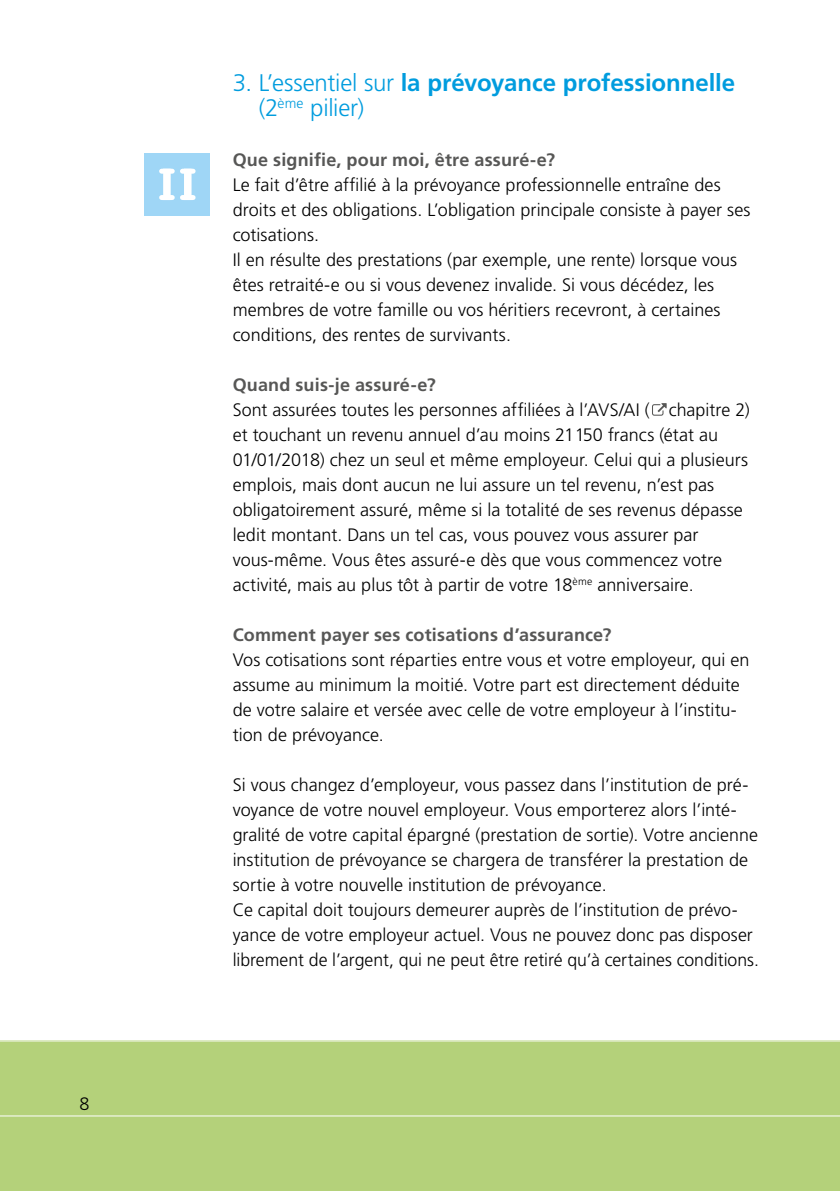
<style>
.page{position:relative;width:840px;height:1191px;background:#fff}
.page>*{position:absolute;margin:0;border:0;box-sizing:border-box;transform-origin:0 0}
.SEM_02_-_Titel{font:700 24px/25px "Frutiger LT Std";letter-spacing:-.005em;color:#009cde}
.SEM_04_-_Fliesstext{font:300 18px/25px "Frutiger LT Std";color:#000}
.SEM_03_-_Untertitel{font:700 18px "Frutiger LT Std";letter-spacing:.01em;color:#575756}
.s1{font-weight:300}
</style>
<div class="page">
<div style="left:0;top:1041px;width:839px;height:150px;background:#b4d17a"></div>
<hr style="left:839px;top:1041px;width:1px;height:150px;background:#b4d17a">
<hr style="left:0;top:1115px;width:839px;height:1px;background:#fff">
<div style="left:145px;top:153px;width:65px;height:63px;background:#9fd6f6"></div>
<div style="left:184px;top:169px;width:7px;height:31px;background:#fff"></div>
<div style="left:182px;top:169px;width:11px;height:5px;background:#fff"></div>
<div style="left:182px;top:195px;width:11px;height:5px;background:#fff"></div>
<div style="left:163px;top:169px;width:8px;height:31px;background:#fff"></div>
<div style="left:161px;top:169px;width:11px;height:5px;background:#fff"></div>
<div style="left:161px;top:195px;width:11px;height:5px;background:#fff"></div>
<svg style="left:652px;top:403px;width:14px;height:13px"></svg>
<p class="SEM_04_-_Fliesstext" style="left:79px;top:1091px;width:12px">8</p>
<p class="SEM_02_-_Titel" style="left:259px;top:70px;width:477px;text-indent:-26px"><span class="s1">3. L’essentiel sur</span> la prévoyance professionnelle <span class="s1">(2</span><sup>ème</sup> <span class="s1">pilier)</span></p>
<p class="SEM_03_-_Untertitel" style="left:232px;top:149px;width:324px">Que signifie, pour moi, être assuré-e?</p>
<p class="SEM_04_-_Fliesstext" style="left:232px;top:172px;width:519px">Le fait d’être affilié à la prévoyance professionnelle entraîne des droits et des obligations. L’obligation principale consiste à payer ses cotisations.</p>
<p class="SEM_04_-_Fliesstext" style="left:232px;top:247px;width:505px">Il en résulte des prestations (par exemple, une rente) lorsque vous êtes retraité-e ou si vous devenez invalide. Si vous décédez, les membres de votre famille ou vos héritiers recevront, à certaines conditions, des rentes de survivants.</p>
<p class="SEM_03_-_Untertitel" style="left:232px;top:374px;width:204px">Quand suis-je assuré-e?</p>
<p class="SEM_04_-_Fliesstext" style="left:232px;top:397px;width:518px">Sont assurées toutes les personnes affiliées à l’AVS/AI ( chapitre 2) et touchant un revenu annuel d’au moins 21150 francs (état au 01/01/2018) chez un seul et même employeur. Celui qui a plusieurs emplois, mais dont aucun ne lui assure un tel revenu, n’est pas obligatoirement assuré, même si la totalité de ses revenus dépasse ledit montant. Dans un tel cas, vous pouvez vous assurer par vous-même. Vous êtes assuré-e dès que vous commencez votre activité, mais au plus tôt à partir de votre 18<sup>ème</sup> anniversaire.</p>
<p class="SEM_03_-_Untertitel" style="left:232px;top:624px;width:380px">Comment payer ses cotisations d’assurance?</p>
<p class="SEM_04_-_Fliesstext" style="left:232px;top:647px;width:518px">Vos cotisations sont réparties entre vous et votre employeur, qui en assume au minimum la moitié. Votre part est directement déduite de votre salaire et versée avec celle de votre employeur à l’institu&shy;tion de prévoyance.</p>
<p class="SEM_04_-_Fliesstext" style="left:232px;top:772px;width:526px">Si vous changez d’employeur, vous passez dans l’institution de pré&shy;voyance de votre nouvel employeur. Vous emporterez alors l’inté&shy;gralité de votre capital épargné (prestation de sortie). Votre ancienne institution de prévoyance se chargera de transférer la prestation de sortie à votre nouvelle institution de prévoyance.</p>
<p class="SEM_04_-_Fliesstext" style="left:232px;top:897px;width:527px">Ce capital doit toujours demeurer auprès de l’institution de prévo&shy;yance de votre employeur actuel. Vous ne pouvez donc pas disposer librement de l’argent, qui ne peut être retiré qu’à certaines conditions.</p>
</div>
